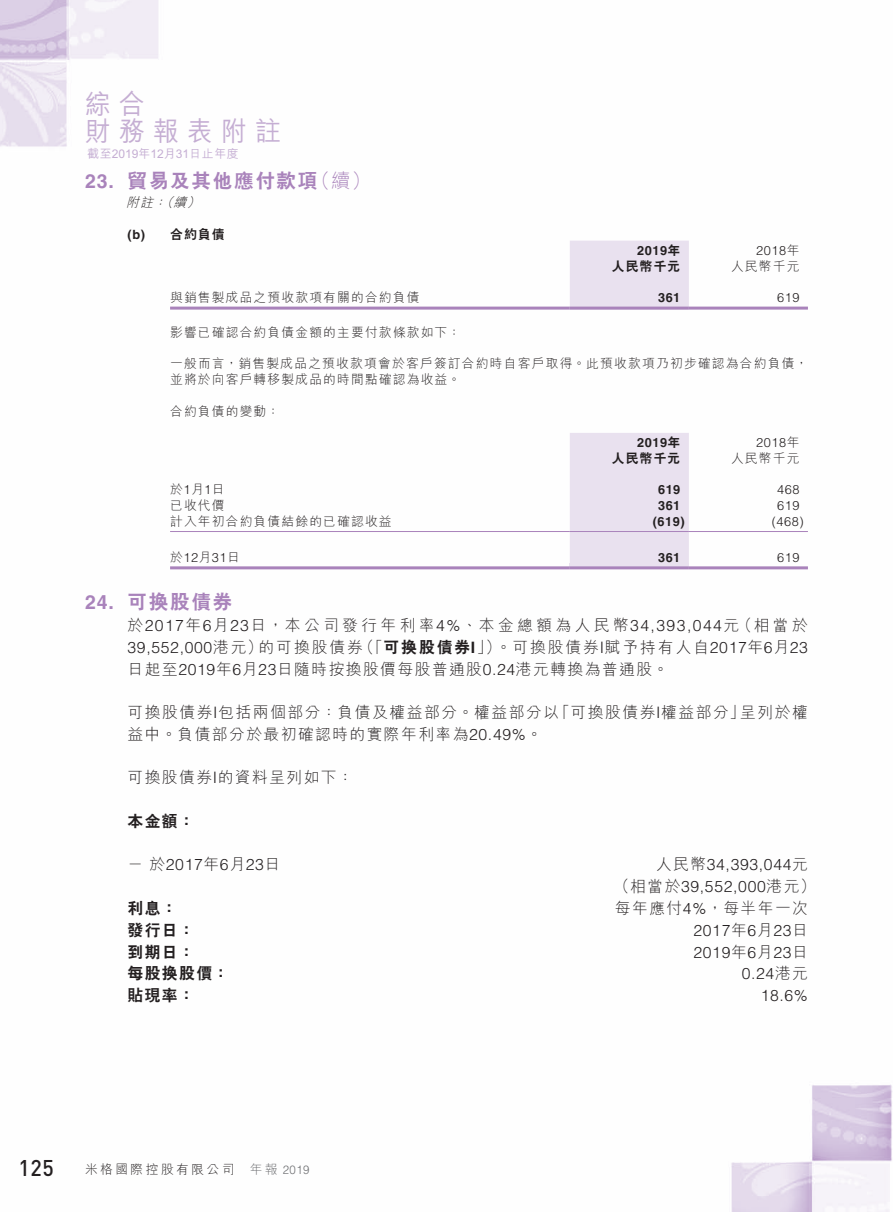
<style>
.page{position:relative;width:893px;height:1212px;background:#fff}
.page>*{position:absolute;margin:0;border:0;box-sizing:border-box;transform-origin:0 0}
.t1{font:500 27px/27px "M Hei HK";letter-spacing:.33em;color:#c5aed3;scale:.95 1}
.t2{font:500 22.5px "DIN Pro";color:#231f20;scale:.95 1}
._01_H1{font:800 19.5px "C Hei 2 HK";letter-spacing:.09em;color:#a983bb}
._01_H1-2{font:700 19.5px "Helvetica LT Std";color:#a983bb}
._01_H1-3{font:300 19.5px "M Hei HK";color:#a983bb}
._00_txt{font:300 15.75px/21.8px "M Hei HK";letter-spacing:.1em;color:#231f20}
._00_txt-2{font:300 15.75px/21.8px "M Hei HK";letter-spacing:.215em;color:#231f20}
._50_Table_txt{font:300 15.75px "Helvetica LT Std";letter-spacing:.04em;color:#231f20}
._50_Table_txt-2{font:800 15.75px "C Hei 2 HK";letter-spacing:.09em;color:#231f20}
._50_Table_txt-3{font:300 15.75px "M Hei HK";letter-spacing:.09em;color:#231f20}
._00_txt-3{font:800 15.75px "C Hei 2 HK";color:#231f20}
._06_Notes{font:300 12.75px/15.8px "M Hei HK";letter-spacing:.095em;color:#231f20}
._51_N_Table_txt{font:300 12.75px "M Hei HK";letter-spacing:.09em;color:#231f20}
._51_N_Table_txt-2{font:300 12.75px "Helvetica LT Std";letter-spacing:.04em;color:#231f20}
._51_N_Table_txt-3{font:700 12.75px "Helvetica LT Std";letter-spacing:.04em;color:#231f20}
._06_Notes-2{font:300 12.75px "M Hei HK";letter-spacing:.19em;color:#231f20}
._51_N_Table_txt-4{font:800 12.75px "C Hei 2 HK";letter-spacing:.09em;color:#231f20}
._06_Notes-3{font:italic 300 12.75px "M Hei HK";color:#231f20}
._06_Notes-4{font:800 12.75px "C Hei 2 HK";color:#231f20}
._06_Notes-5{font:700 12.75px "Helvetica LT Std";color:#231f20}
.t3{font:500 12px "M Hei HK";color:#c5aed3}
.t4{font:300 12px "Helvetica LT Std";color:#6c6d70;scale:.95 1}
.s1{font-family:"C Hei 2 HK";font-weight:800}
.s2{font-family:"M Hei HK"}
.s3{font-family:"Helvetica LT Std"}
.s4{font-family:"Helvetica LT Std";font-weight:700}
.s5{font-family:"M Hei HK";font-size:12.75px}
</style>
<div class="page">
<img style="left:0;top:0;width:892px;height:1212px">
<div style="left:570px;top:241px;width:119px;height:66px;background:#e9e1ef"></div>
<hr style="left:170px;top:307px;width:400px;height:3px;background:#a983bb">
<hr style="left:570px;top:307px;width:119px;height:3px;background:#a983bb">
<hr style="left:689px;top:307px;width:119px;height:3px;background:#a983bb">
<div style="left:570px;top:433px;width:119px;height:130px;background:#e9e1ef"></div>
<div style="left:570px;top:563px;width:119px;height:6px;background:#e9e1ef"></div>
<hr style="left:170px;top:531px;width:400px;height:1px;background:#a983bb">
<hr style="left:570px;top:531px;width:119px;height:1px;background:#a983bb">
<hr style="left:689px;top:531px;width:119px;height:1px;background:#a983bb">
<hr style="left:170px;top:566px;width:400px;height:3px;background:#a983bb">
<hr style="left:570px;top:566px;width:119px;height:3px;background:#a983bb">
<hr style="left:689px;top:566px;width:119px;height:3px;background:#a983bb">
<h1 class="t1" style="left:85px;top:88px;width:208px">綜合<br>財務報表附註</h1>
<p class="t3" style="left:87px;top:145px;width:153px">截至2019年12月31日止年度</p>
<p class="_01_H1-2" style="left:85px;top:169px;width:30px">23.</p>
<p class="_01_H1-2" style="left:85px;top:590px;width:30px">24.</p>
<p class="_01_H1" style="left:128px;top:167px;width:191px">貿易及其他應付款項</p>
<p class="_01_H1-3" style="left:311px;top:167px;width:62px">（續(</p>
<p class="_06_Notes-3" style="left:174px;top:194px;width:19px">續</p>
<p class="_06_Notes-3" style="left:153px;top:194px;width:26px">（：</p>
<p class="_06_Notes-3" style="left:187px;top:194px;width:19px">(</p>
<p class="_06_Notes-3" style="left:126px;top:194px;width:33px">附註</p>
<p class="_06_Notes-5" style="left:128px;top:227px;width:19px">b( )</p>
<p class="_06_Notes-4" style="left:170px;top:226px;width:56px">合約負債</p>
<p class="_51_N_Table_txt-3" style="left:637px;top:242px;width:45px">2019<span class="s1">年</span></p>
<p class="_51_N_Table_txt-4" style="left:612px;top:257px;width:70px">人民幣千元</p>
<p class="_51_N_Table_txt-2" style="left:756px;top:242px;width:45px">2018<span class="s2">年</span></p>
<p class="_51_N_Table_txt" style="left:731px;top:257px;width:70px">人民幣千元</p>
<p class="_51_N_Table_txt" style="left:170px;top:288px;width:251px">與銷售製成品之預收款項有關的合約負債</p>
<p class="_06_Notes" style="left:170px;top:324px;width:292px">影響已確認合約負債金額的主要付款條款如下：</p>
<p class="_06_Notes" style="left:170px;top:355px;width:639px">一般而言，銷售製成品之預收款項會於客戶簽訂合約時自客戶取得。此預收款項乃初步確認為合約負債，並將於向客戶轉移製成品的時間點確認為收益。</p>
<p class="_06_Notes" style="left:170px;top:402px;width:111px">合約負債的變動：</p>
<p class="_51_N_Table_txt-2" style="left:756px;top:434px;width:45px">2018<span class="s2">年</span></p>
<p class="_51_N_Table_txt-3" style="left:658px;top:290px;width:24px">361</p>
<p class="_51_N_Table_txt-2" style="left:777px;top:289px;width:24px">619</p>
<p class="_51_N_Table_txt-3" style="left:637px;top:435px;width:45px">2019<span class="s1">年</span></p>
<p class="_51_N_Table_txt-4" style="left:612px;top:449px;width:70px">人民幣千元</p>
<p class="_51_N_Table_txt" style="left:731px;top:449px;width:70px">人民幣千元</p>
<p class="_51_N_Table_txt" style="left:170px;top:481px;width:56px">於 月<span class="s3">1</span> 日<span class="s3">1</span></p>
<p class="_51_N_Table_txt-3" style="left:658px;top:482px;width:24px">619</p>
<p class="_51_N_Table_txt-2" style="left:777px;top:482px;width:24px">468</p>
<p class="_51_N_Table_txt" style="left:170px;top:496px;width:56px">已收代價</p>
<p class="_51_N_Table_txt-3" style="left:658px;top:498px;width:24px">361</p>
<p class="_51_N_Table_txt-2" style="left:777px;top:497px;width:24px">619</p>
<p class="_51_N_Table_txt" style="left:170px;top:512px;width:223px">計入年初合約負債結餘的已確認收益</p>
<p class="_51_N_Table_txt-3" style="left:653px;top:513px;width:33px">)619(</p>
<p class="_51_N_Table_txt-2" style="left:772px;top:513px;width:33px">)468(</p>
<p class="_51_N_Table_txt-2" style="left:170px;top:549px;width:71px"><span class="s2">於</span>12<span class="s2">月</span>31<span class="s2">日</span></p>
<p class="_01_H1" style="left:128px;top:588px;width:106px">可換股債券</p>
<p class="_51_N_Table_txt-3" style="left:658px;top:549px;width:24px">361</p>
<p class="_51_N_Table_txt-2" style="left:777px;top:549px;width:24px">619</p>
<p class="_00_txt" style="left:737px;top:614px;width:73px">（相當於</p>
<p class="_00_txt-2" style="left:359px;top:614px;width:451px;text-indent:-231px">於<span class="s3">2017</span>年<span class="s3">6</span>月<span class="s3">23</span>日，本公司發行年利率<span class="s3">4%</span>、本金總額為人民幣<span class="s3">34,393,044</span>元<br>（「<span class="s1">可換股債券</span><span class="s4">I</span>」）。可換股債券<span class="s3">I</span>賦予持有人自<span class="s3">2017</span>年 月<span class="s3">6 23</span></p>
<p class="_00_txt" style="left:128px;top:636px;width:542px"><span class="s3">39,552,000</span>港元）<br>日起至<span class="s3">2019</span>年 月<span class="s3">6 23</span>日隨時按換股價每股普通股<span class="s3">0.24</span>港元轉換為普通股。</p>
<p class="_00_txt" style="left:259px;top:636px;width:106px">的可換股債券</p>
<p class="_00_txt" style="left:128px;top:701px;width:433px">可換股債券<span class="s3">I</span>包括兩個部分：負債及權益部分。權益部分以益中。負債部分於最初確認時的實際年利率為<span class="s3">20.49%</span>。</p>
<p class="_00_txt" style="left:128px;top:766px;width:227px">可換股債券<span class="s3">I</span>的資料呈列如下：</p>
<p class="_00_txt-3" style="left:128px;top:810px;width:68px">本金額：</p>
<p class="_00_txt" style="left:554px;top:701px;width:193px">「可換股債券<span class="s3">I</span>權益部分」</p>
<p class="_00_txt" style="left:740px;top:701px;width:69px">呈列於權</p>
<p class="_50_Table_txt" style="left:128px;top:855px;width:154px"><span class="s2">－於</span>2017<span class="s2">年 月</span>6 23<span class="s2">日</span></p>
<p class="_50_Table_txt" style="left:656px;top:855px;width:153px"><span class="s2">人民幣</span>34,393,044<span class="s2">元</span></p>
<p class="_50_Table_txt-2" style="left:128px;top:897px;width:51px">利息：</p>
<p class="_50_Table_txt" style="left:614px;top:877px;width:203px"><span class="s2">（相當於</span>39,552,000<span class="s2">港元(</span></p>
<p class="_50_Table_txt-3" style="left:615px;top:897px;width:195px">每年應付<span class="s3">4%</span>，每半年一次</p>
<p class="_50_Table_txt-2" style="left:128px;top:919px;width:68px">發行日：</p>
<p class="_50_Table_txt" style="left:693px;top:920px;width:116px">2017<span class="s2">年 月</span>6 23<span class="s2">日</span></p>
<p class="_50_Table_txt-2" style="left:128px;top:941px;width:68px">到期日：</p>
<p class="_50_Table_txt" style="left:693px;top:942px;width:116px">2019<span class="s2">年 月</span>6 23<span class="s2">日</span></p>
<p class="_50_Table_txt-2" style="left:128px;top:963px;width:102px">每股換股價：</p>
<p class="_50_Table_txt" style="left:742px;top:964px;width:68px">0.24<span class="s2">港元</span></p>
<p class="_50_Table_txt-2" style="left:128px;top:984px;width:68px">貼現率：</p>
<p class="_50_Table_txt" style="left:761px;top:985px;width:49px">18.6%</p>
<h2 class="t2" style="left:19px;top:1152px;width:39px">125</h2>
<p class="_06_Notes-2" style="left:85px;top:1161px;width:151px">米格國際控股有限公司</p>
<p class="t4" style="left:250px;top:1162px;width:65px"><span class="s5">年報</span> 2019</p>
</div>
